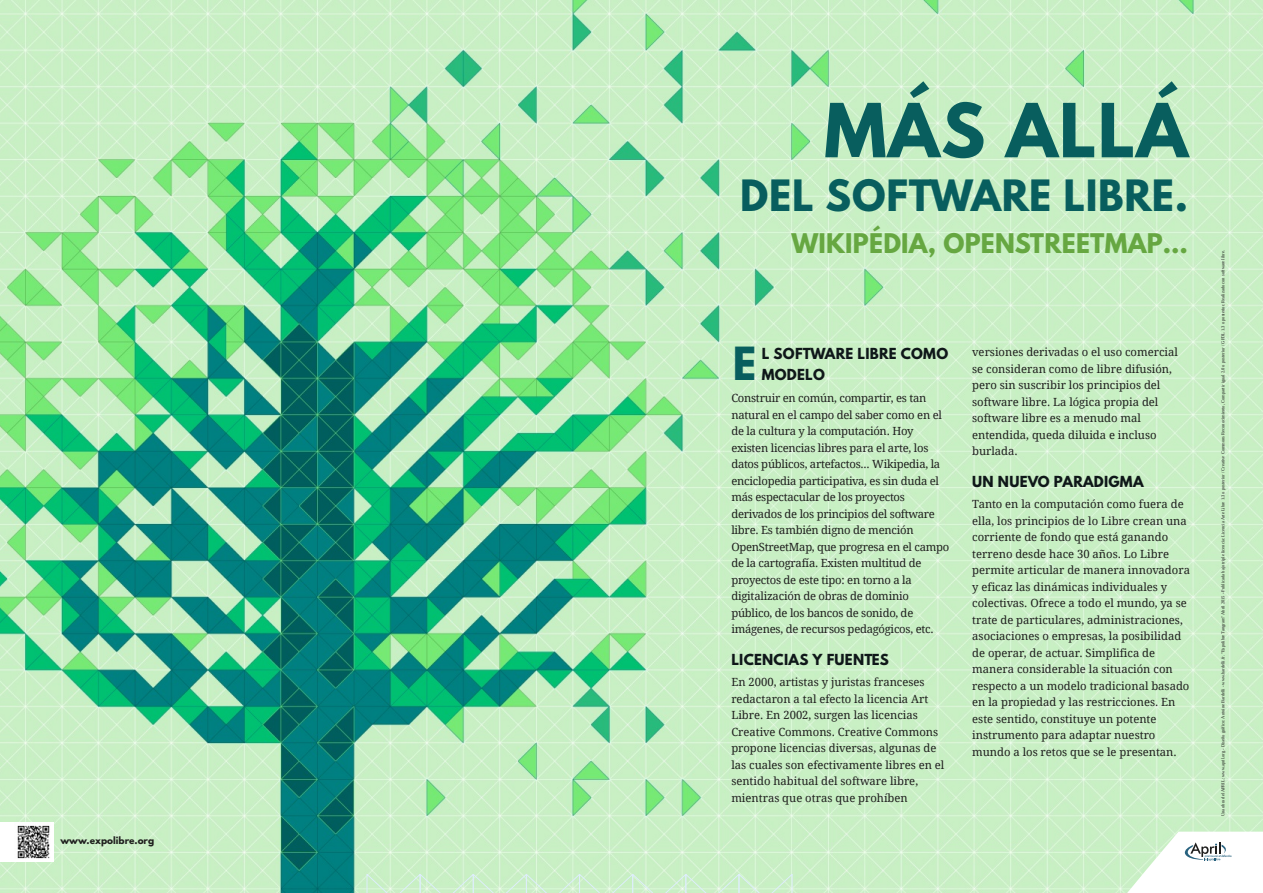
<style>
.page{position:relative;width:1263px;height:893px;background:#fff}
.page>*{position:absolute;margin:0;border:0;box-sizing:border-box;transform-origin:0 0}
.t1{font:700 66px "League Spartan";letter-spacing:.02em;color:#085e5e}
.t2{font:700 40.5px "League Spartan";color:#085e5e}
.t3{font:700 38.25px "League Spartan";letter-spacing:.02em;color:#085e5e}
.t4{font:700 24px "League Spartan";letter-spacing:.01em;color:#66a741}
.t5{font:700 13.5px/21px "League Spartan";letter-spacing:.02em;color:#0f1719}
.t6{font:11.25px/16.5px "Droid Serif";color:#1f1f1e}
.t7{font:11.25px/16.5px "Droid Serif";letter-spacing:-.02em;color:#1f1f1e}
.t8{font:700 9px "League Spartan";color:#1f1f1e}
.t9{font:4.5px "Liberation Serif";color:#1f1f1e}
</style>
<div class="page">
<img style="left:0;top:0;width:1263px;height:893px">
<svg style="left:366px;top:874px;width:427px;height:19px;background:#cdefcb"></svg>
<svg style="left:1114px;top:832px;width:149px;height:61px"></svg>
<div style="left:0;top:822px;width:54px;height:39px;background:#fff"></div>
<img style="left:17px;top:825px;width:33px;height:34px">
<p class="t8" style="left:60px;top:836px;width:95px">www.expolibre.org</p>
<h1 class="t1" style="left:824px;top:98px;width:365px">MÁS ALLÁ</h1>
<h3 class="t3" style="left:740px;top:176px;width:449px">DEL SOFTWARE LIBRE.</h3>
<h3 class="t4" style="left:791px;top:232px;width:398px">WIKIPÉDIA, OPENSTREETMAP…</h3>
<h2 class="t2" style="left:733px;top:343px;width:25px">E</h2>
<p class="t5" style="left:762px;top:345px;width:188px">L SOFTWARE LIBRE COMO<br>MODELO</p>
<p class="t7" style="left:731px;top:390px;width:220px">Construir en común, compartir, es tan natural en el campo del saber como en el de la cultura y la computación. Hoy existen licencias libres para el arte, los datos públicos, artefactos... Wikipedia, la enciclopedia participativa, es sin duda el más espectacular de los proyectos derivados de los principios del software libre. Es también digno de mención OpenStreetMap, que progresa en el campo de la cartografía. Existen multitud de proyectos de este tipo: en torno a la digitalización de obras de dominio público, de los bancos de sonido, de imágenes, de recursos pedagógicos, etc.</p>
<p class="t5" style="left:731px;top:650px;width:159px">LICENCIAS Y FUENTES</p>
<p class="t6" style="left:731px;top:674px;width:214px">En 2000, artistas y juristas franceses redactaron a tal efecto la licencia Art Libre. En 2002, surgen las licencias Creative Commons. Creative Commons propone licencias diversas, algunas de las cuales son efectivamente libres en el sentido habitual del software libre, mientras que otras que prohíben</p>
<p class="t6" style="left:972px;top:344px;width:207px">versiones derivadas o el uso comercial se consideran como de libre difusión, pero sin suscribir los principios del software libre. La lógica propia del software libre es a menudo mal entendida, queda diluida e incluso burlada.</p>
<p class="t5" style="left:972px;top:472px;width:173px">UN NUEVO PARADIGMA</p>
<p class="t6" style="left:972px;top:496px;width:219px">Tanto en la computación como fuera de ella, los principios de lo Libre crean una corriente de fondo que está ganando terreno desde hace 30 años. Lo Libre permite articular de manera innovadora y eficaz las dinámicas individuales y colectivas. Ofrece a todo el mundo, ya se trate de particulares, administraciones, asociaciones o empresas, la posibilidad de operar, de actuar. Simplifica de manera considerable la situación con respecto a un modelo tradicional basado en la propiedad y las restricciones. En este sentido, constituye un potente instrumento para adaptar nuestro mundo a los retos que se le presentan.</p>
<p class="t9" style="left:1220px;top:816px;width:568px;rotate:-90deg">Una obra del APRIL: www.april.org - Diseño gráfico: Antoine Bardelli - www.bardelli.fr. "Expolibre Tangram" Abril 2015 - Publicada bajo triple licencia: Licencia Arte Libre 1.3 o posterior / Creative Commons Reconocimiento, Compartir igual 2.0 o posterior / GFDL 1.3 o posterior. Realizado con software libre.</p>
</div>
